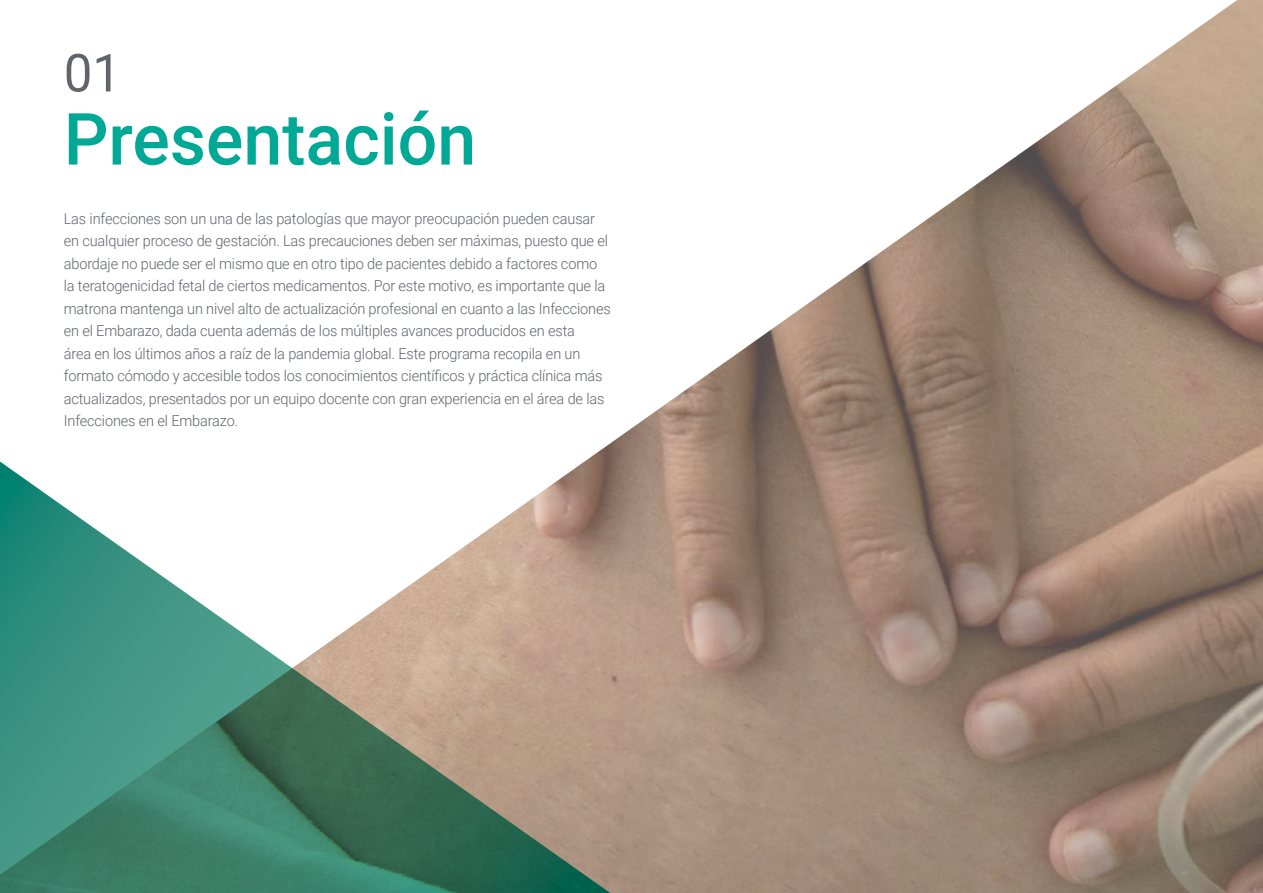
<style>
.page{position:relative;width:1263px;height:893px;background:#fff}
.page>*{position:absolute;margin:0;border:0;box-sizing:border-box;transform-origin:0 0}
.t1{font:500 72px "Roboto";color:#00a996}
.t2{font:52.5px "Roboto";color:#61646a}
.t3{font:300 15px/22.5px "Roboto";letter-spacing:-.01em;color:#61646a}
</style>
<div class="page">
<img style="left:606px;top:0;width:657px;height:893px">
<svg style="left:0;top:446px;width:640px;height:447px"></svg>
<h2 class="t2" style="left:64px;top:36px;width:59px">01</h2>
<h1 class="t1" style="left:64px;top:89px;width:414px">Presentación</h1>
<p class="t3" style="left:64px;top:207px;width:548px">Las infecciones son un una de las patologías que mayor preocupación pueden causar en cualquier proceso de gestación. Las precauciones deben ser máximas, puesto que el abordaje no puede ser el mismo que en otro tipo de pacientes debido a factores como la teratogenicidad fetal de ciertos medicamentos. Por este motivo, es importante que la matrona mantenga un nivel alto de actualización profesional en cuanto a las Infecciones en el Embarazo, dada cuenta además de los múltiples avances producidos en esta<br>área en los últimos años a raíz de la pandemia global. Este programa recopila en un formato cómodo y accesible todos los conocimientos científicos y práctica clínica más actualizados, presentados por un equipo docente con gran experiencia en el área de las Infecciones en el Embarazo.</p>
</div>
